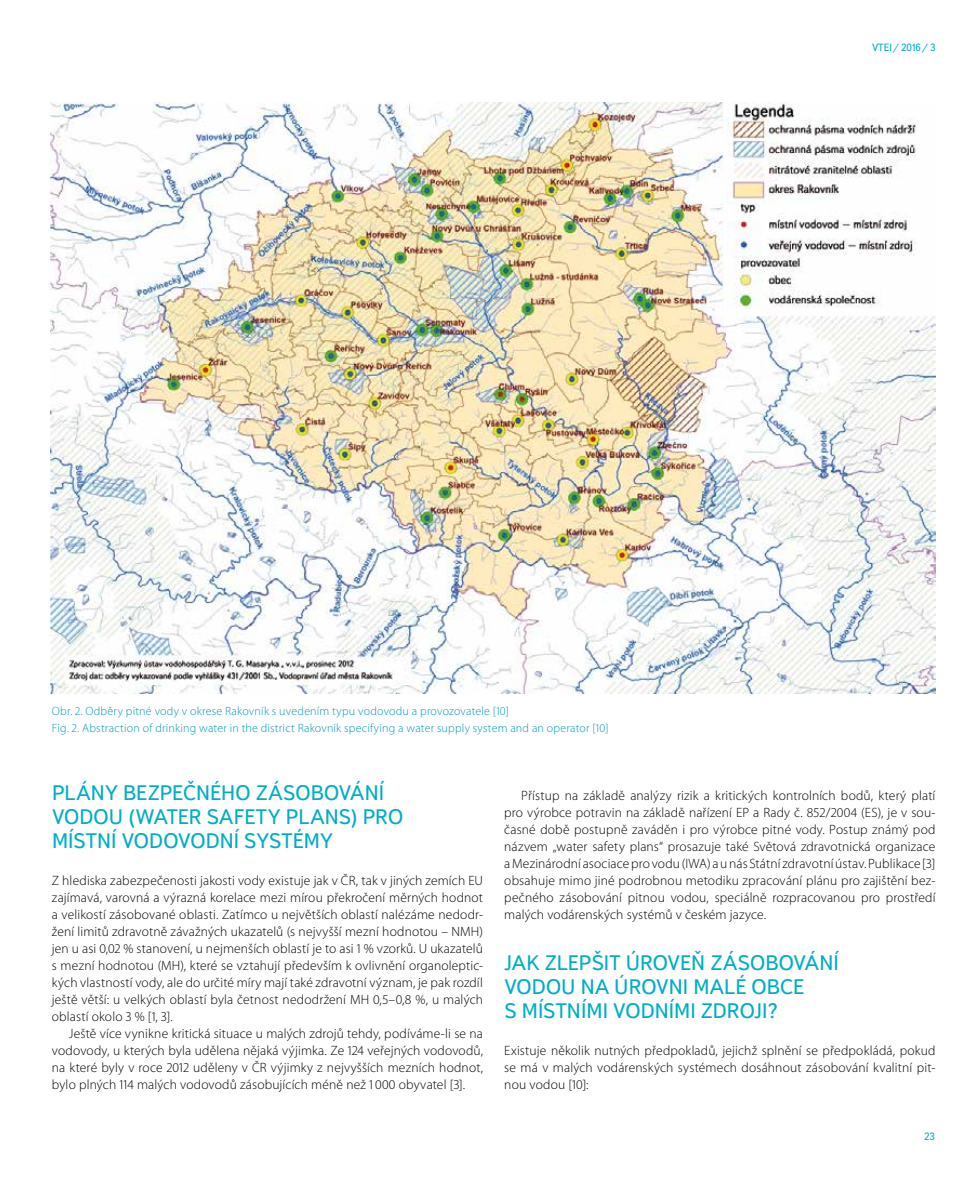
<style>
.page{position:relative;width:978px;height:1191px;background:#fff}
.page>*{position:absolute;margin:0;border:0;box-sizing:border-box;transform-origin:0 0}
.t1{font:21px/24px "Textbook New";letter-spacing:.005em;color:#00aec7}
.t2{font:300 13.5px/17px "Myriad Pro";letter-spacing:.01em;color:#000;text-align:justify}
.t3{font:300 12px/17px "Myriad Pro";letter-spacing:.015em;color:#009ab1}
.t4{font:10.5px "Textbook New";color:#00aec7}
</style>
<div class="page">
<img style="left:51px;top:102px;width:885px;height:592px">
<p class="t3" style="left:52px;top:702px;width:558px">Obr. 2. Odběry pitné vody v okrese Rakovník s uvedením typu vodovodu a provozovatele [10]<br>Fig. 2. Abstraction of drinking water in the district Rakovnik specifying a water supply system and an operator [10]</p>
<p class="t4" style="left:872px;top:41px;width:65px">VTEI/ 2016/ 3</p>
<h1 class="t1" style="left:52px;top:780px;width:353px">PLÁNY BEZPEČNÉHO ZÁSOBOVÁNÍ<br>VODOU (WATER SAFETY PLANS) PRO<br>MÍSTNÍ VODOVODNÍ SYSTÉMY</h1>
<p class="t2" style="left:52px;top:871px;width:433px">Z hlediska zabezpečenosti jakosti vody existuje jak v ČR, tak v jiných zemích EU zajímavá, varovná a výrazná korelace mezi mírou překročení měrných hodnot a velikostí zásobované oblasti. Zatímco u největších oblastí nalézáme nedodr‑ žení limitů zdravotně závažných ukazatelů (s nejvyšší mezní hodnotou – NMH) jen u asi 0,02 % stanovení, u nejmenších oblastí je to asi 1 % vzorků. U ukazatelů s mezní hodnotou (MH), které se vztahují především k ovlivnění organoleptic‑ kých vlastností vody, ale do určité míry mají také zdravotní význam, je pak rozdíl ještě větší: u velkých oblastí byla četnost nedodržení MH 0,5–0,8 %, u malých oblastí okolo 3 % [1, 3].</p>
<p class="t2" style="left:52px;top:1024px;width:433px;text-indent:17px">Ještě více vynikne kritická situace u malých zdrojů tehdy, podíváme ‑li se na vodovody, u kterých byla udělena nějaká výjimka. Ze 124 veřejných vodovodů, na které byly v roce 2012 uděleny v ČR výjimky z nejvyšších mezních hodnot, bylo plných 114 malých vodovodů zásobujících méně než 1 000 obyvatel [3].</p>
<p class="t2" style="left:504px;top:786px;width:433px;text-indent:17px">Přístup na základě analýzy rizik a kritických kontrolních bodů, který platí pro výrobce potravin na základě nařízení EP a Rady č. 852/2004 (ES), je v sou‑ časné době postupně zaváděn i pro výrobce pitné vody. Postup známý pod názvem „water safety plans“ prosazuje také Světová zdravotnická organizace a Mezinárodní asociace pro vodu (IWA) a u nás Státní zdravotní ústav. Publikace [3] obsahuje mimo jiné podrobnou metodiku zpracování plánu pro zajištění bez‑ pečného zásobování pitnou vodou, speciálně rozpracovanou pro prostředí malých vodárenských systémů v českém jazyce.</p>
<h1 class="t1" style="left:504px;top:950px;width:336px">JAK ZLEPŠIT ÚROVEŇ ZÁSOBOVÁNÍ<br>VODOU NA ÚROVNI MALÉ OBCE<br>S MÍSTNÍMI VODNÍMI ZDROJI?</h1>
<p class="t2" style="left:504px;top:1041px;width:433px">Existuje několik nutných předpokladů, jejichž splnění se předpokládá, pokud se má v malých vodárenských systémech dosáhnout zásobování kvalitní pit‑ nou vodou [10]:</p>
<p class="t4" style="left:924px;top:1130px;width:12px">23</p>
</div>
